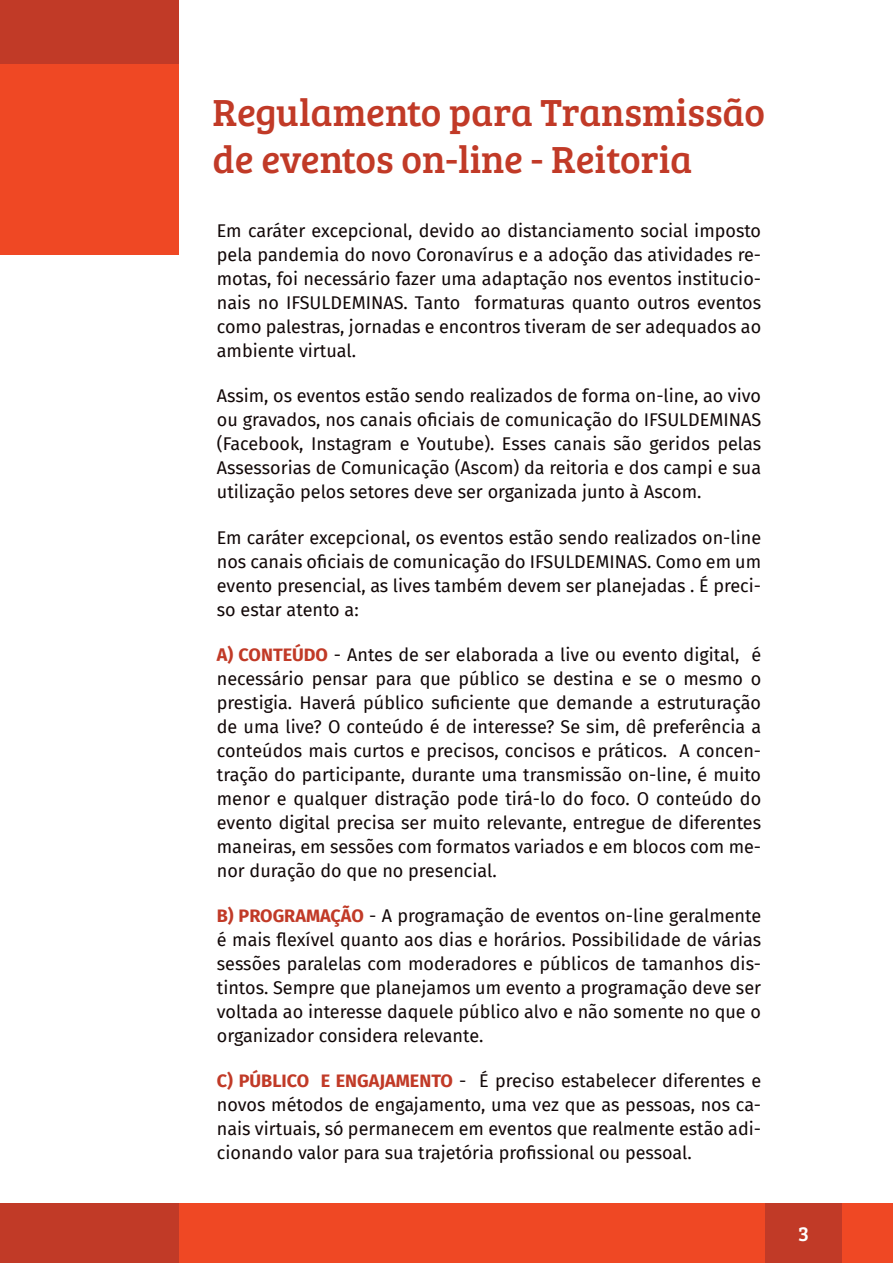
<style>
.page{position:relative;width:893px;height:1263px;background:#fff}
.page>*{position:absolute;margin:0;border:0;box-sizing:border-box;transform-origin:0 0}
.t1{font:39px/46.8px "Bree Serif";color:#c13a27}
.t2{font:21px "Bree Serif";color:#fff}
.t3{font:18px/24px "Fira Sans";color:#110707;text-align:justify}
.s1{font-weight:700;color:#c13a27}
</style>
<div class="page">
<div style="left:179px;top:1203px;width:714px;height:60px;background:#ef4824"></div>
<div style="left:0;top:1203px;width:179px;height:60px;background:#c13a27"></div>
<div style="left:765px;top:1203px;width:77px;height:60px;background:#c13a27"></div>
<div style="left:0;top:64px;width:179px;height:191px;background:#ef4824"></div>
<div style="left:0;top:0;width:179px;height:64px;background:#c13a27"></div>
<h1 class="t1" style="left:213px;top:87px;width:554px">Regulamento para Transmissão de eventos on-line - Reitoria</h1>
<p class="t3" style="left:217px;top:218px;width:546px">Em caráter excepcional, devido ao distanciamento social imposto pela pandemia do novo Coronavírus e a adoção das atividades re&shy;motas, foi necessário fazer uma adaptação nos eventos institucio&shy;nais no IFSULDEMINAS. Tanto formaturas quanto outros eventos como palestras, jornadas e encontros tiveram de ser adequados ao ambiente virtual.</p>
<p class="t3" style="left:217px;top:384px;width:546px">Assim, os eventos estão sendo realizados de forma on-line, ao vivo ou gravados, nos canais oficiais de comunicação do IFSULDEMINAS (Facebook, Instagram e Youtube). Esses canais são geridos pelas Assessorias de Comunicação (Ascom) da reitoria e dos campi e sua utilização pelos setores deve ser organizada junto à Ascom.</p>
<p class="t3" style="left:217px;top:525px;width:546px">Em caráter excepcional, os eventos estão sendo realizados on-line nos canais oficiais de comunicação do IFSULDEMINAS. Como em um evento presencial, as lives também devem ser planejadas . É preci&shy;so estar atento a:</p>
<p class="t3" style="left:217px;top:642px;width:546px"><span class="s1">A) CONTEÚDO</span> - Antes de ser elaborada a live ou evento digital, é necessário pensar para que público se destina e se o mesmo o prestigia. Haverá público suficiente que demande a estruturação de uma live? O conteúdo é de interesse? Se sim, dê preferência a conteúdos mais curtos e precisos, concisos e práticos. A concen&shy;tração do participante, durante uma transmissão on-line, é muito menor e qualquer distração pode tirá-lo do foco. O conteúdo do evento digital precisa ser muito relevante, entregue de diferentes maneiras, em sessões com formatos variados e em blocos com me&shy;nor duração do que no presencial.</p>
<p class="t3" style="left:217px;top:903px;width:546px"><span class="s1">B) PROGRAMAÇÃO</span> - A programação de eventos on-line geralmente é mais flexível quanto aos dias e horários. Possibilidade de várias sessões paralelas com moderadores e públicos de tamanhos dis&shy;tintos. Sempre que planejamos um evento a programação deve ser voltada ao interesse daquele público alvo e não somente no que o organizador considera relevante.</p>
<p class="t3" style="left:217px;top:1069px;width:546px"><span class="s1">C) PÚBLICO E ENGAJAMENTO</span> - É preciso estabelecer diferentes e novos métodos de engajamento, uma vez que as pessoas, nos ca&shy;nais virtuais, só permanecem em eventos que realmente estão adi&shy;cionando valor para sua trajetória profissional ou pessoal.</p>
<p class="t2" style="left:798px;top:1219px;width:12px">3</p>
</div>
